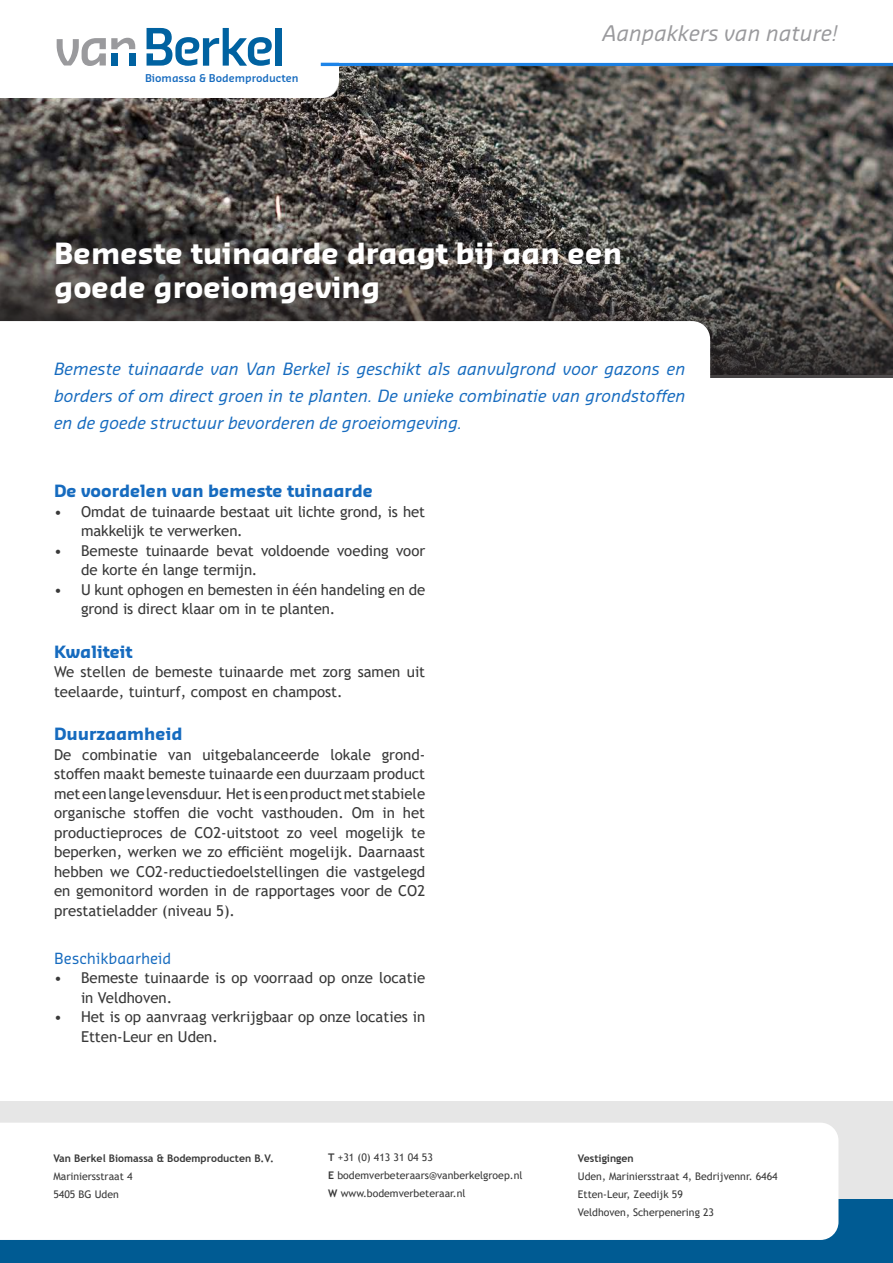
<style>
.page{position:relative;width:893px;height:1263px;background:#fff}
.page>*{position:absolute;margin:0;border:0;box-sizing:border-box;transform-origin:0 0}
.t1{font:700 28.5px/34.2px "Sansa Std";color:#fff}
.t2{font:italic 21px "Sansa Std";color:#9a9a9d}
.t3{font:italic 16.5px/27px "Sansa Std";color:#166bbf;text-align:justify}
.t4{font:700 16.5px "Sansa Std";color:#166bbf}
.t5{font:15px/19.5px "Trebuchet MS";color:#393939}
.t6{font:15px "Sansa Std";color:#166bbf}
.t7{font:10.5px/18px "Trebuchet MS";color:#393939}
.t8{font:700 10.5px "Trebuchet MS";color:#393939}
.t9{font:600 10.5px "Sansa Std";color:#166bbf}
.s1{font-weight:700}
</style>
<div class="page">
<img style="left:0;top:97px;width:893px;height:132px">
<img style="left:0;top:229px;width:893px;height:148px">
<svg style="left:0;top:321px;width:710px;height:56px"></svg>
<img style="left:56px;top:28px;width:837px;height:69px">
<svg style="left:57px;top:38px;width:78px;height:28px"></svg>
<div style="left:276px;top:28px;width:6px;height:38px;background:#0062a1"></div>
<div style="left:129px;top:53px;width:6px;height:13px;background:#0062a1"></div>
<div style="left:111px;top:53px;width:7px;height:13px;background:#0062a1"></div>
<svg style="left:147px;top:28px;width:125px;height:38px"></svg>
<div style="left:0;top:1101px;width:893px;height:141px;background:#e6e6e6"></div>
<div style="left:0;top:1199px;width:893px;height:64px;background:#005b93"></div>
<div style="left:0;top:1123px;width:838px;height:117px;background:#fff"></div>
<p class="t9" style="left:145px;top:74px;width:155px">Biomassa &amp; Bodemproducten</p>
<h2 class="t2" style="left:603px;top:25px;width:237px">Aanpakkers van nature!</h2>
<h1 class="t1" style="left:54px;top:238px;width:570px">Bemeste tuinaarde draagt bij aan een goede groeiomgeving</h1>
<p class="t3" style="left:54px;top:357px;width:633px">Bemeste tuinaarde van Van Berkel is geschikt als aanvulgrond voor gazons en borders of om direct groen in te planten. De unieke combinatie van grondstoffen en de goede structuur bevorderen de groeiomgeving.</p>
<p class="t4" style="left:54px;top:485px;width:321px">De voordelen van bemeste tuinaarde</p>
<p class="t5" style="left:81px;top:502px;width:346px;text-indent:-27px">• Omdat de tuinaarde bestaat uit lichte grond, is het makkelijk te verwerken.</p>
<p class="t5" style="left:81px;top:541px;width:346px;text-indent:-27px">• Bemeste tuinaarde bevat voldoende voeding voor de korte én lange termijn.</p>
<p class="t5" style="left:81px;top:580px;width:346px;text-indent:-27px">• U kunt ophogen en bemesten in één handeling en de grond is direct klaar om in te planten.</p>
<p class="t4" style="left:54px;top:645px;width:80px">Kwaliteit</p>
<p class="t5" style="left:54px;top:663px;width:373px">We stellen de bemeste tuinaarde met zorg samen uit teelaarde, tuinturf, compost en champost.</p>
<p class="t4" style="left:54px;top:728px;width:130px">Duurzaamheid</p>
<p class="t5" style="left:54px;top:745px;width:373px;text-align:justify">De combinatie van uitgebalanceerde lokale grond&shy;stoffen maakt bemeste tuinaarde een duurzaam product met een lange levensduur. Het is een product met stabiele organische stoffen die vocht vasthouden. Om in het productieproces de CO2-uitstoot zo veel mogelijk te beperken, werken we zo efficiënt mogelijk. Daarnaast hebben we CO2-reductiedoelstellingen die vastgelegd en gemonitord worden in de rapportages voor de CO2 prestatieladder (niveau 5).</p>
<p class="t6" style="left:54px;top:950px;width:119px">Beschikbaarheid</p>
<p class="t5" style="left:81px;top:969px;width:346px;text-indent:-27px">• Bemeste tuinaarde is op voorraad op onze locatie in Veldhoven.</p>
<p class="t5" style="left:81px;top:1008px;width:346px;text-indent:-27px">• Het is op aanvraag verkrijgbaar op onze locaties in<br>Etten-Leur en Uden.</p>
<p class="t8" style="left:53px;top:1154px;width:222px">Van Berkel Biomassa &amp; Bodemproducten B.V.</p>
<p class="t7" style="left:53px;top:1167px;width:81px">Mariniersstraat 4<br>5405 BG Uden</p>
<p class="t7" style="left:328px;top:1149px;width:196px"><span class="s1">T</span> +31 (0) 413 31 04 53<br><span class="s1">E</span> bodemverbeteraars@vanberkelgroep.nl<br><span class="s1">W</span> www.bodemverbeteraar.nl</p>
<p class="t8" style="left:578px;top:1154px;width:57px">Vestigingen</p>
<p class="t7" style="left:578px;top:1167px;width:201px">Uden, Mariniersstraat 4, Bedrijvennr. 6464<br>Etten-Leur, Zeedijk 59<br>Veldhoven, Scherpenering 23</p>
</div>
